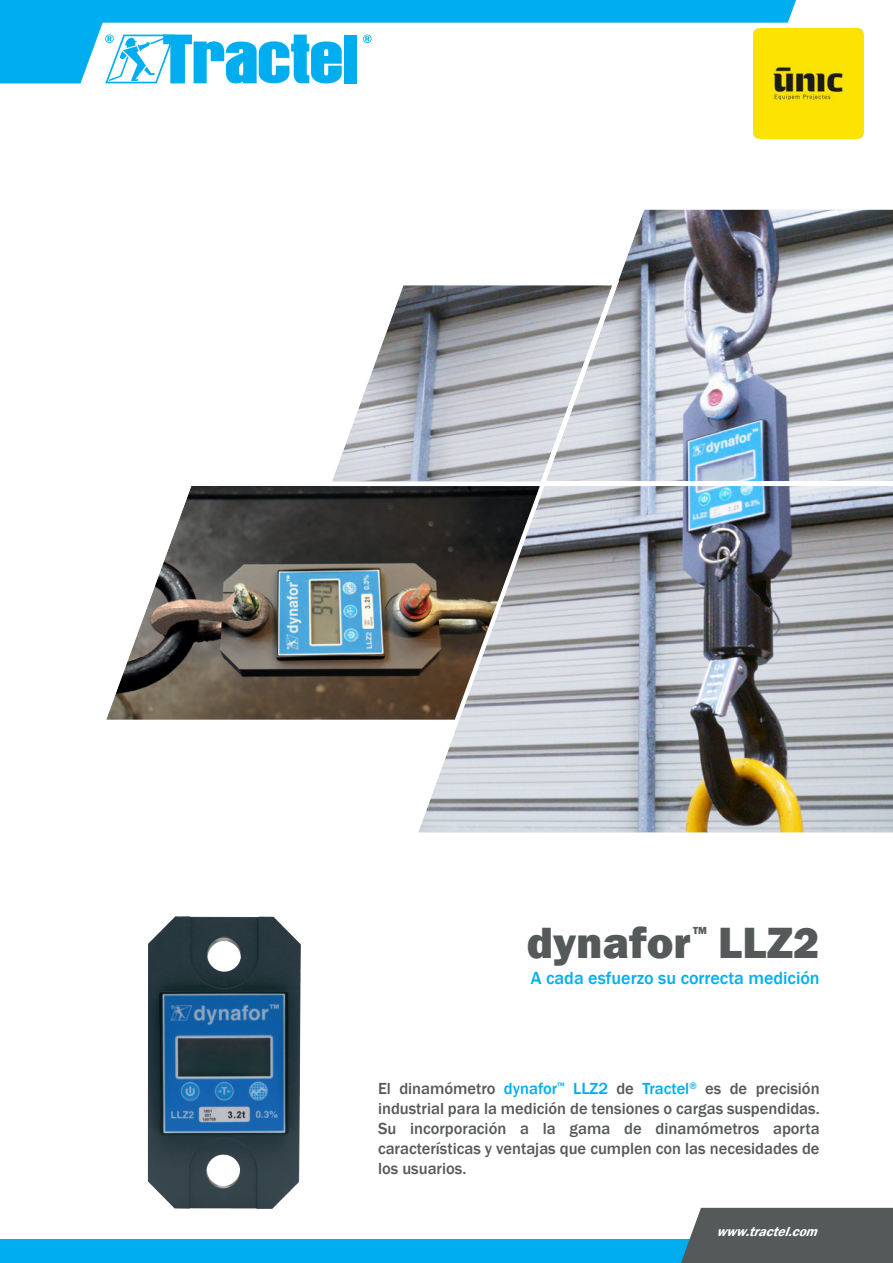
<style>
.page{position:relative;width:893px;height:1263px;background:#fff}
.page>*{position:absolute;margin:0;border:0;box-sizing:border-box;transform-origin:0 0}
.t1{font:800 45px "Franklin Gothic";color:#55595a}
.t2{font:500 18px "Franklin Gothic";color:#00aeef}
.t3{font:500 16.5px/19.8px "Franklin Gothic";color:#55595a;text-align:justify}
.t4{font:italic 600 13.5px "Franklin Gothic";color:#fff}
.t5{font:800 10.5px "Franklin Gothic";color:#55595a}
.s1{color:#00aeef}
</style>
<div class="page">
<svg style="left:0;top:0;width:822px;height:83px"></svg>
<div style="left:0;top:1239px;width:893px;height:24px;background:#00aeef"></div>
<div style="left:681px;top:1208px;width:212px;height:55px;background:#55595a"></div>
<img style="left:148px;top:916px;width:153px;height:293px">
<svg style="left:106px;top:486px;width:89px;height:234px"></svg>
<img style="left:195px;top:209px;width:698px;height:624px">
<img style="left:754px;top:29px;width:109px;height:109px">
<h1 class="t1" style="left:527px;top:924px;width:165px">dynafor</h1>
<p class="t5" style="left:693px;top:926px;width:15px">TM</p>
<h1 class="t1" style="left:718px;top:924px;width:103px">LLZ2</h1>
<p class="t2" style="left:531px;top:970px;width:290px">A cada esfuerzo su correcta medición</p>
<p class="t3" style="left:378px;top:1080px;width:443px">El dinamómetro <span class="s1">dynafor</span><sup>™</sup> <span class="s1">LLZ2</span> de <span class="s1">Tractel</span><sup>®</sup> es de precisión industrial para la medición de tensiones o cargas suspendidas.<br>Su incorporación a la gama de dinamómetros aporta características y ventajas que cumplen con las necesidades de los usuarios.</p>
<p class="t4" style="left:716px;top:1226px;width:106px">www.tractel.com</p>
</div>
